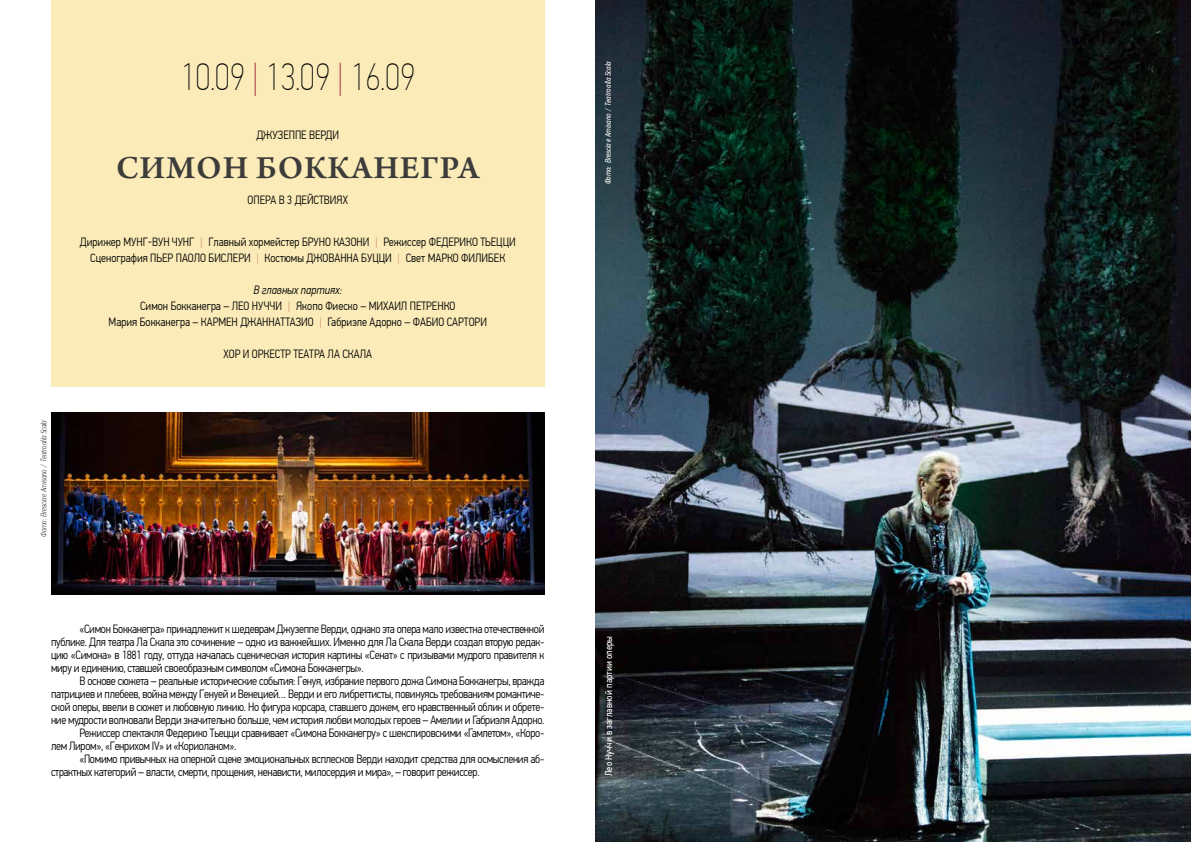
<style>
.page{position:relative;width:1191px;height:842px;background:#fff}
.page>*{position:absolute;margin:0;border:0;box-sizing:border-box;transform-origin:0 0}
.t1{font:38px "PF Din Text Cond Pro X Thin";color:#000}
.t2{font:600 34px "Arno Pro";letter-spacing:.025em;color:#3c3c3b}
.t3{font:300 12px/13px "PF Din Text Cond Pro";letter-spacing:-.025em;color:#000;text-align:justify}
.t4{font:300 12px/16px "PF Din Text Cond Pro";color:#000;text-align:center}
.t5{font:10px "PF Din Text Cond Pro";color:#fff}
.t6{font:italic 8px "PF Din Text Cond Pro";letter-spacing:-.025em;color:#fff}
.t7{font:italic 100 8px "PF Din Text Cond Pro";letter-spacing:-.025em;color:#000}
.s1{color:#9c1a31}
.s2{font-family:"PF Din Text Cond Pro X Thin";font-weight:400;color:#9c1a31}
.s3{font-style:italic}
</style>
<div class="page">
<div style="left:51px;top:0;width:493px;height:386px;background:#fbebb8"></div>
<img style="left:595px;top:0;width:596px;height:842px">
<img style="left:51px;top:412px;width:493px;height:182px">
<h1 class="t1" style="left:180px;top:55px;width:236px">10.09 <span class="s1">|</span> 13.09 <span class="s1">|</span> 16.09</h1>
<p class="t4" style="left:256px;top:127px;width:84px">ДЖУЗЕППЕ ВЕРДИ</p>
<h2 class="t2" style="left:116px;top:148px;width:365px">СИМОН БОККАНЕГРА</h2>
<p class="t7" style="left:39px;top:537px;width:118px;rotate:-90deg">Фото: Brescia e Amisano / Teatro alla Scala</p>
<p class="t4" style="left:247px;top:192px;width:102px">ОПЕРА В 3 ДЕЙСТВИЯХ</p>
<p class="t4" style="left:80px;top:234px;width:437px">Дирижер МУНГ-ВУН ЧУНГ <span class="s2">|</span> Главный хормейстер БРУНО КАЗОНИ <span class="s2">|</span> Режиссер ФЕДЕРИКО ТЬЕЦЦИ<br>Сценография ПЬЕР ПАОЛО БИСЛЕРИ <span class="s2">|</span> Костюмы ДЖОВАННА БУЦЦИ <span class="s2">|</span> Свет MАРКО ФИЛИБЕК</p>
<p class="t4" style="left:109px;top:282px;width:380px"><span class="s3">В главных партиях:<br></span>Симон Бокканегра – ЛЕО НУЧЧИ <span class="s2">|</span> Якопо Фиеско – МИХАИЛ ПЕТРЕНКО<br>Мария Бокканегра – КАРМЕН ДЖАННАТТАЗИО <span class="s2">|</span> Габриэле Адорно – ФАБИО САРТОРИ</p>
<p class="t4" style="left:224px;top:346px;width:150px">ХОР И ОРКЕСТР ТЕАТРА ЛА СКАЛА</p>
<p class="t3" style="left:51px;top:623px;width:495px;text-indent:28px">«Симон Бокканегра» принадлежит к шедеврам Джузеппе Верди, однако эта опера мало известна отечественной публике. Для театра Ла Скала это сочинение – одно из важнейших. Именно для Ла Скала Верди создал вторую редак&shy;цию «Симона» в 1881 году, оттуда началась сценическая история картины «Сенат» с призывами мудрого правителя к миру и единению, ставшей своеобразным символом «Симона Бокканегры».</p>
<p class="t3" style="left:79px;top:675px;width:466px">В основе сюжета – реальные исторические события: Генуя, избрание первого дожа Симона Бокканегры, вражда</p>
<p class="t3" style="left:51px;top:688px;width:495px">патрициев и плебеев, война между Генуей и Венецией… Верди и его либреттисты, повинуясь требованиям романтиче-</p>
<p class="t3" style="left:51px;top:701px;width:495px">ской оперы, ввели в сюжет и любовную линию. Но фигура корсара, ставшего дожем, его нравственный облик и обрете-</p>
<p class="t3" style="left:51px;top:714px;width:495px">ние мудрости волновали Верди значительно больше, чем история любви молодых героев – Амелии и Габриэля Адорно.</p>
<p class="t3" style="left:79px;top:727px;width:466px">Режиссер спектакля Федерико Тьецци сравнивает «Симона Бокканегру» с шекспировскими «Гамлетом», «Коро-</p>
<p class="t3" style="left:51px;top:740px;width:187px">лем Лиром», «Генрихом IV» и «Кориоланом».</p>
<p class="t3" style="left:79px;top:753px;width:466px">«Помимо привычных на оперной сцене эмоциональных всплесков Верди находит средства для осмысления аб-</p>
<p class="t3" style="left:51px;top:766px;width:430px">страктных категорий – власти, смерти, прощения, ненависти, милосердия и мира», – говорит режиссер.</p>
<p class="t6" style="left:603px;top:184px;width:124px;rotate:-90deg">Фото: Brescia e Amisano / Teatro alla Scala</p>
<p class="t5" style="left:603px;top:776px;width:142px;rotate:-90deg">Лео Нуччи в заглавной партии оперы</p>
</div>
